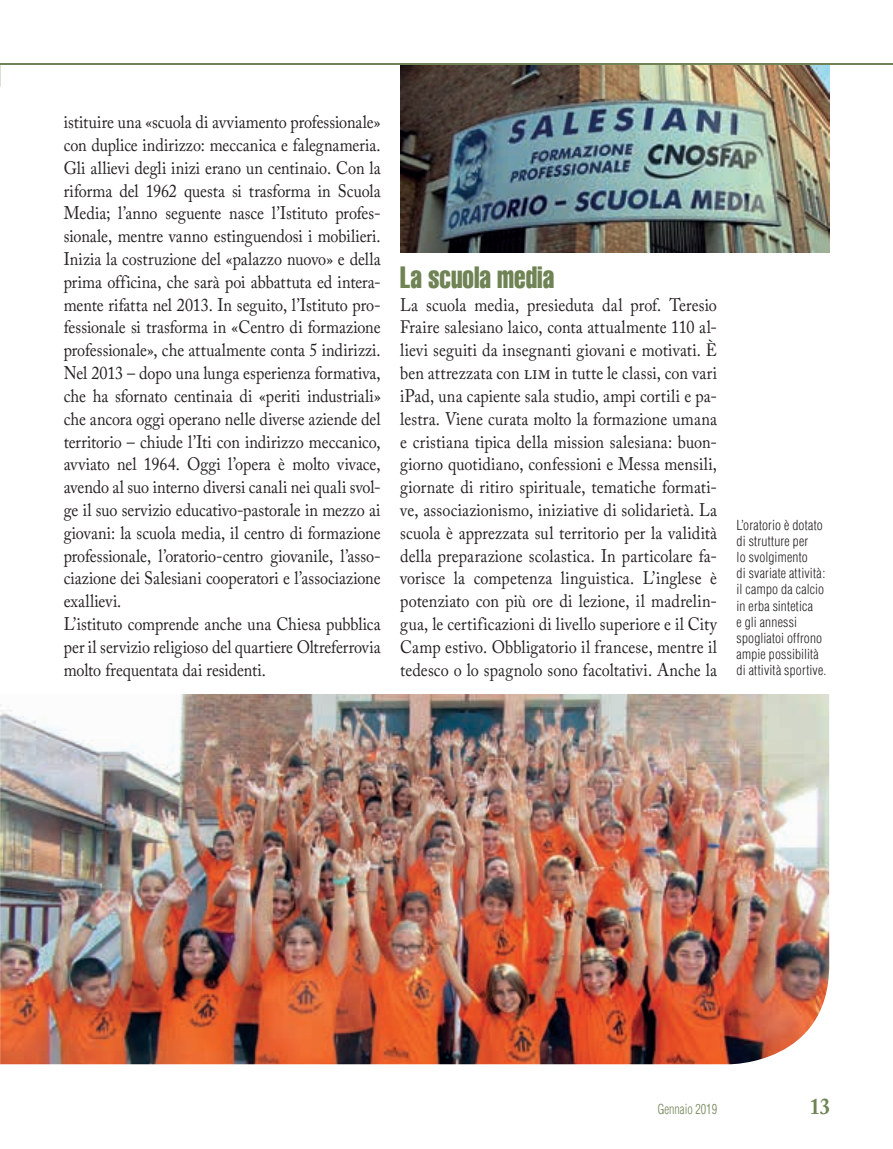
<style>
.page{position:relative;width:893px;height:1149px;background:#fff}
.page>*{position:absolute;margin:0;border:0;box-sizing:border-box;transform-origin:0 0}
.t1{font:extra-condensed 30px "Helvetica";color:#6f8354;scale:.9 1}
.t2{font:700 22.5px "Adobe Caslon Pro";color:#6f8354;scale:.9 1}
.t3{font:18px/22.8px "Adobe Caslon Pro";color:#231f20;scale:.9 1}
.t4{font:300 condensed 13.5px/16.2px "Helvetica";letter-spacing:.015em;color:#231f20}
.t5{font:300 condensed 13.5px "Helvetica";color:#6f8354;scale:.9 1}
.s1{font-size:19.5px}
</style>
<div class="page">
<img style="left:400px;top:65px;width:429px;height:187px">
<hr style="left:0;top:64px;width:893px;height:1px;background:#6f8354">
<img style="left:0;top:694px;width:829px;height:369px">
<p class="t3" style="left:64px;top:110px;width:354px">istituire una «scuola di avviamento professionale» con duplice indirizzo: meccanica e falegnameria.<br>Gli allievi degli inizi erano un centinaio. Con la riforma del 1962 questa si trasforma in Scuola Media; l’anno seguente nasce l’Istituto profes&shy;sionale, mentre vanno estinguendosi i mobilieri.<br>Inizia la costruzione del «palazzo nuovo» e della prima officina, che sarà poi abbattuta ed intera&shy;mente rifatta nel 2013. In seguito, l’Istituto pro&shy;fessionale si trasforma in «Centro di formazione professionale», che attualmente conta 5 indirizzi.<br>Nel 2013 – dopo una lunga esperienza formativa, che ha sfornato centinaia di «periti industriali» che ancora oggi operano nelle diverse aziende del territorio – chiude l’Iti con indirizzo meccanico, avviato nel 1964. Oggi l’opera è molto vivace, avendo al suo interno diversi canali nei quali svol&shy;ge il suo servizio educativo-pastorale in mezzo ai giovani: la scuola media, il centro di formazione professionale, l’oratorio-centro giovanile, l’asso&shy;ciazione dei Salesiani cooperatori e l’associazione exallievi.<br>L’istituto comprende anche una Chiesa pubblica per il servizio religioso del quartiere Oltreferrovia molto frequentata dai residenti.</p>
<h1 class="t1" style="left:400px;top:258px;width:173px">La scuola media</h1>
<p class="t3" style="left:400px;top:293px;width:354px;text-align:justify">La scuola media, presieduta dal prof. Teresio Fraire salesiano laico, conta attualmente 110 al&shy;lievi seguiti da insegnanti giovani e motivati. È ben attrezzata con <span class="s1">lim</span> in tutte le classi, con vari iPad, una capiente sala studio, ampi cortili e pa&shy;lestra. Viene curata molto la formazione umana e cristiana tipica della mission salesiana: buon&shy;giorno quotidiano, confessioni e Messa mensili, giornate di ritiro spirituale, tematiche formati&shy;ve, associazionismo, iniziative di solidarietà. La scuola è apprezzata sul territorio per la validità della preparazione scolastica. In particolare fa&shy;vorisce la competenza linguistica. L’inglese è potenziato con più ore di lezione, il madrelin&shy;gua, le certificazioni di livello superiore e il City Camp estivo. Obbligatorio il francese, mentre il tedesco o lo spagnolo sono facoltativi. Anche la</p>
<p class="t4" style="left:737px;top:516px;width:91px">L’oratorio è dotato di strutture per<br>lo svolgimento<br>di svariate attività: il campo da calcio in erba sintetica<br>e gli annessi spogliatoi offrono ampie possibilità di attività sportive.</p>
<p class="t5" style="left:658px;top:1100px;width:67px">Gennaio 2019</p>
<p class="t2" style="left:810px;top:1092px;width:24px">13</p>
</div>
